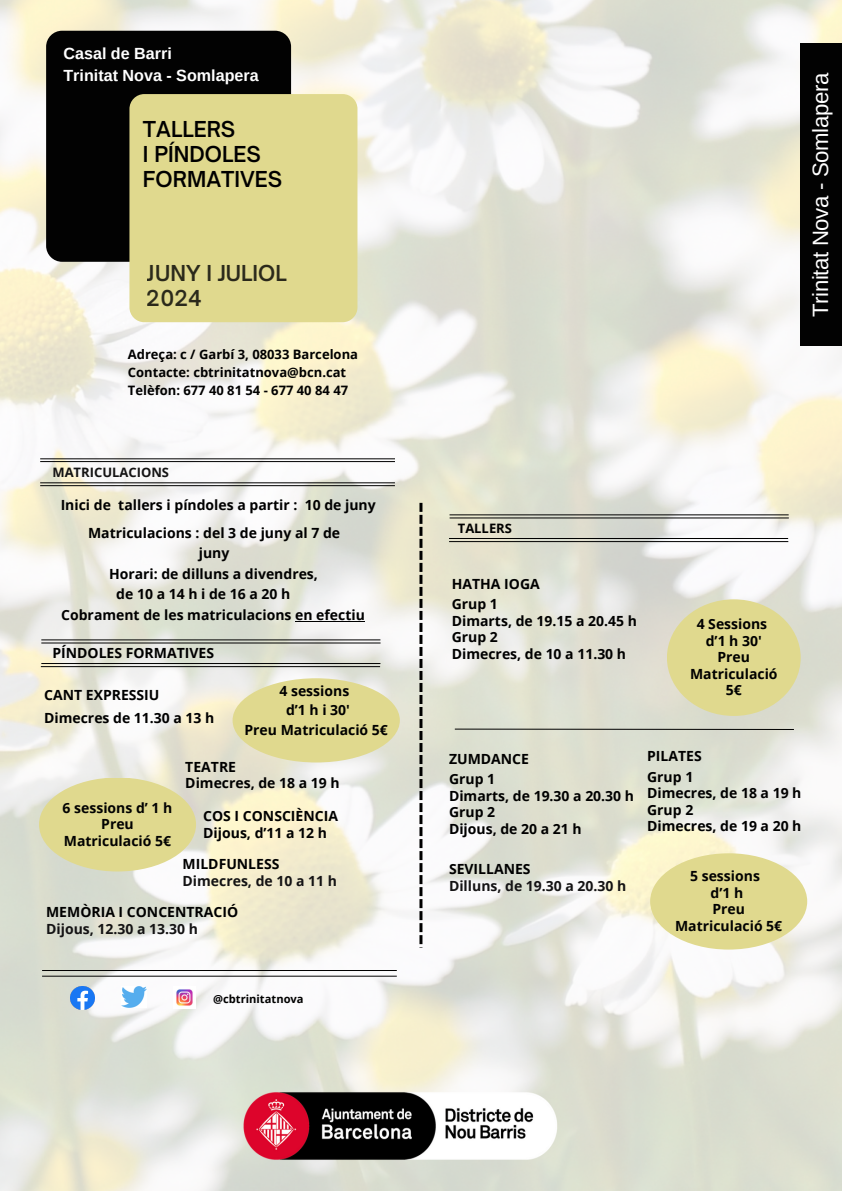
<style>
.page{position:relative;width:842px;height:1191px;background:#fff}
.page>*{position:absolute;margin:0;border:0;box-sizing:border-box;transform-origin:0 0}
.t1{font:22.2px "Arimo";letter-spacing:-.015em;color:#fff}
.t2{font:600 21px/24.8px "Open Sauce One";color:#000}
.t3{font:700 16.1px/22.5px "Arimo";color:#fff}
.t4{font:700 14px/16.5px "Open Sans";color:#000}
.t5{font:700 14px/16.5px "Open Sans";color:#141314}
.t6{font:700 14px/16.5px "Open Sans";color:#020202;text-align:center}
.t7{font:700 13px/18px "Open Sans";color:#000}
.t8{font:700 13px "Open Sans";color:#141314}
.t9{font:700 11.1px "Open Sans";color:#000}
.s1{color:#000}
</style>
<div class="page">
<img style="left:0;top:0;width:842px;height:1190px">
<div style="left:46px;top:31px;width:245px;height:231px;background:#020202;border-radius:16px"></div>
<div style="left:129px;top:94px;width:228px;height:228px;background:#e0d98e;border-radius:15px"></div>
<div style="left:801px;top:44px;width:41px;height:302px;background:#020202"></div>
<svg style="left:454px;top:728px;width:341px;height:2px"></svg>
<hr style="left:40px;top:461px;width:355px;height:1px;background:#000">
<hr style="left:40px;top:482px;width:355px;height:1px;background:#000">
<hr style="left:40px;top:485px;width:355px;height:1px;background:#000">
<img style="left:71px;top:986px;width:23px;height:23px">
<img style="left:121px;top:986px;width:26px;height:21px">
<img style="left:174px;top:986px;width:22px;height:22px">
<hr style="left:450px;top:514px;width:339px;height:1px;background:#000">
<hr style="left:450px;top:517px;width:339px;height:1px;background:#000">
<hr style="left:449px;top:541px;width:339px;height:1px;background:#000">
<hr style="left:449px;top:538px;width:339px;height:1px;background:#000">
<img style="left:243px;top:1091px;width:315px;height:68px">
<hr style="left:42px;top:970px;width:355px;height:1px;background:#000">
<hr style="left:42px;top:975px;width:355px;height:1px;background:#020202">
<hr style="left:41px;top:639px;width:339px;height:1px;background:#000">
<hr style="left:41px;top:642px;width:340px;height:1px;background:#000">
<hr style="left:41px;top:666px;width:339px;height:1px;background:#000">
<hr style="left:41px;top:663px;width:339px;height:1px;background:#000">
<hr style="left:40px;top:458px;width:355px;height:1px;background:#000">
<div style="left:39px;top:777px;width:157px;height:94px;background:#e0d98e;border-radius:50%"></div>
<div style="left:650px;top:853px;width:157px;height:96px;background:#e0d98e;border-radius:50%"></div>
<div style="left:667px;top:599px;width:134px;height:117px;background:#e0d98e;border-radius:50%"></div>
<div style="left:233px;top:678px;width:167px;height:84px;background:#e0d98e;border-radius:50%"></div>
<hr style="left:295px;top:621px;width:70px;height:1px;background:#000">
<svg style="left:419px;top:503px;width:3px;height:444px"></svg>
<p class="t3" style="left:63px;top:42px;width:197px">Casal de Barri<br>Trinitat Nova - Somlapera</p>
<h5 class="t2" style="left:143px;top:117px;width:141px">TALLERS<br>I PÍNDOLES<br>FORMATIVES</h5>
<h2 class="t2" style="left:147px;top:261px;width:141px">JUNY I JULIOL<br>2024</h2>
<p class="t7" style="left:128px;top:345px;width:232px">Adreça: c / Garbí 3, 08033 Barcelona<br>Contacte: cbtrinitatnova@bcn.cat<br>Telèfon: 677 40 81 54 - 677 40 84 47</p>
<h5 class="t8" style="left:52px;top:463px;width:118px">MATRICULACIONS</h5>
<p class="t4" style="left:61px;top:496px;width:317px">Inici de tallers i píndoles a partir : 10 de juny</p>
<p class="t4" style="left:88px;top:522px;width:254px;line-height:19.5px;text-align:center">Matriculacions : del 3 de juny al 7 de juny</p>
<h5 class="t4" style="left:116px;top:564px;width:203px;line-height:19.5px;text-indent:-7px">Horari: de dilluns a divendres, de10a14hide16a20h</h5>
<p class="t4" style="left:61px;top:606px;width:305px">Cobrament de les matriculacions en efectiu</p>
<h5 class="t4" style="left:52px;top:644px;width:163px">PÍNDOLES FORMATIVES</h5>
<h5 class="t4" style="left:44px;top:686px;width:117px">CANT EXPRESSIU</h5>
<h4 class="t4" style="left:44px;top:709px;width:172px">Dimecres de 11.30 a 13 h</h4>
<p class="t4" style="left:244px;top:680px;width:145px;line-height:19.5px;text-align:center">4 sessions<br>d’1 h i 30'<br>Preu Matriculació 5€</p>
<h4 class="t6" style="left:63px;top:799px;width:111px">6 sessions d’ 1 h<br>Preu<br>Matriculació 5€</h4>
<h4 class="t4" style="left:185px;top:757px;width:156px">TEATRE<br>Dimecres, de 18 a 19 h</h4>
<h5 class="t4" style="left:203px;top:807px;width:136px">COS I CONSCIÈNCIA<br>Dijous, d’11 a 12 h</h5>
<h5 class="t5" style="left:183px;top:855px;width:156px"><span class="s1">MILDFUNLESS<br></span>Dimecres, de 10 a 11 h</h5>
<h5 class="t4" style="left:46px;top:903px;width:194px">MEMÒRIA I CONCENTRACIÓ</h5>
<h5 class="t5" style="left:46px;top:919px;width:153px">Dijous, 12.30 a 13.30 h</h5>
<h5 class="t9" style="left:213px;top:991px;width:92px">@cbtrinitatnova</h5>
<p class="t1" style="left:808px;top:317px;width:246px;rotate:-90deg">Trinitat Nova - Somlapera</p>
<h5 class="t7" style="left:458px;top:518px;width:56px">TALLERS</h5>
<p class="t4" style="left:452px;top:573px;width:90px;line-height:20.2px">HATHA IOGA<br>Grup 1</p>
<p class="t4" style="left:452px;top:612px;width:187px">Dimarts, de 19.15 a 20.45 h<br>Grup 2</p>
<h5 class="t4" style="left:452px;top:645px;width:176px">Dimecres, de 10 a 11.30 h</h5>
<h4 class="t4" style="left:690px;top:615px;width:89px;text-align:center">4 Sessions d’1 h 30'<br>Preu<br>Matriculació<br>5€</h4>
<h5 class="t4" style="left:449px;top:748px;width:82px;line-height:20.2px">ZUMDANCE<br>Grup 1</h5>
<h5 class="t4" style="left:449px;top:787px;width:187px">Dimarts, de 19.30 a 20.30 h<br>Grup 2<br>Dijous, de 20 a 21 h</h5>
<h5 class="t4" style="left:449px;top:860px;width:83px">SEVILLANES</h5>
<h5 class="t5" style="left:449px;top:877px;width:179px">Dilluns, de 19.30 a 20.30 h</h5>
<h5 class="t4" style="left:647px;top:745px;width:56px;line-height:20.2px">PILATES<br>Grup 1</h5>
<h5 class="t4" style="left:647px;top:784px;width:156px">Dimecres, de 18 a 19 h<br>Grup 2<br>Dimecres, de 19 a 20 h</h5>
<h5 class="t6" style="left:675px;top:867px;width:109px">5 sessions<br>d’1 h<br>Preu<br>Matriculació 5€</h5>
</div>
